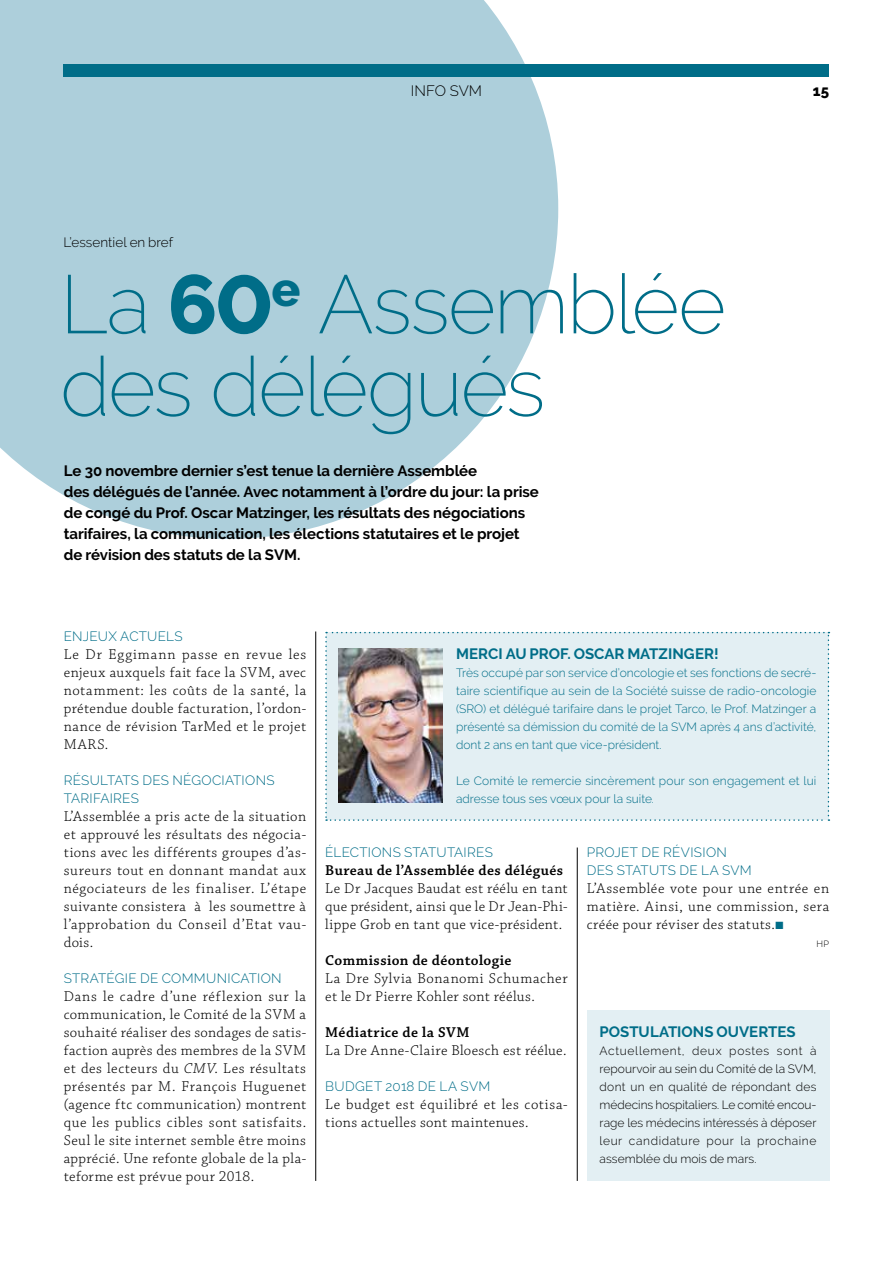
<style>
.page{position:relative;width:893px;height:1263px;background:#fff}
.page>*{position:absolute;margin:0;border:0;box-sizing:border-box;transform-origin:0 0}
.t1{font:200 82.5px/82.5px "Raleway";letter-spacing:-.025em;color:#006d88}
.t2{font:300 15px/18px "Chaparral Pro";letter-spacing:.03em;color:#000;text-align:justify}
.t3{font:700 15px/21px "Raleway";letter-spacing:-.005em;color:#000}
.t4{font:600 15px "Chaparral Pro";letter-spacing:.025em;color:#000}
.t5{font:700 15px "Raleway";color:#006d88}
.t6{font:300 15px "Raleway";color:#000}
.t7{font:800 15px "Raleway";color:#000}
.t8{font:300 13.5px/18px "Raleway";letter-spacing:.02em;color:#006d88}
.t9{font:300 13.5px "Raleway";letter-spacing:.005em;color:#000}
.t10{font:300 12px/18px "Raleway";letter-spacing:.005em;color:#006d88;text-align:justify}
.t11{font:300 12px/18px "Raleway";letter-spacing:.04em;color:#000;text-align:justify}
.t12{font:300 9px "Raleway";color:#000}
.s1{font-weight:800}
.s2{font-style:italic}
.s3{color:#006d88}
</style>
<div class="page">
<svg style="left:0;top:0;width:558px;height:539px;background:#b6d4df"></svg>
<div style="left:64px;top:64px;width:765px;height:13px;background:#006d88"></div>
<hr style="left:577px;top:847px;width:1px;height:334px;background:#000">
<hr style="left:315px;top:631px;width:1px;height:550px;background:#000">
<div style="left:325px;top:632px;width:504px;height:189px;background:#e3eff3"></div>
<img style="left:338px;top:649px;width:104px;height:154px">
<div style="left:587px;top:1010px;width:242px;height:171px;background:#e3eff3"></div>
<p class="t6" style="left:411px;top:82px;width:73px">INFO SVM</p>
<p class="t7" style="left:813px;top:82px;width:18px">15</p>
<p class="t9" style="left:64px;top:234px;width:111px">L’essentiel en bref</p>
<h1 class="t1" style="left:60px;top:263px;width:667px">La <span class="s1">60</span><sup>e</sup> Assemblée des délégués</h1>
<p class="t3" style="left:64px;top:460px;width:477px">Le 30 novembre dernier s’est tenue la dernière Assemblée<br>des délégués de l’année. Avec notamment à l’ordre du jour: la prise de congé du Prof. Oscar Matzinger, les résultats des négociations tarifaires, la communication, les élections statutaires et le projet de révision des statuts de la SVM.</p>
<p class="t8" style="left:64px;top:627px;width:120px">ENJEUX ACTUELS</p>
<p class="t2" style="left:64px;top:646px;width:244px">Le Dr Eggimann passe en revue les enjeux auxquels fait face la SVM, avec notamment: les coûts de la santé, la prétendue double facturation, l’ordon&shy;nance de révision TarMed et le projet MARS.</p>
<p class="t8" style="left:64px;top:771px;width:212px">RÉSULTATS DES NÉGOCIATIONS<br>TARIFAIRES</p>
<p class="t2" style="left:64px;top:808px;width:244px">L’Assemblée a pris acte de la situation et approuvé les résultats des négocia&shy;tions avec les différents groupes d’as&shy;sureurs tout en donnant mandat aux négociateurs de les finaliser. L’étape suivante consistera à les soumettre à l’approbation du Conseil d’Etat vau&shy;dois.</p>
<p class="t8" style="left:64px;top:969px;width:219px">STRATÉGIE DE COMMUNICATION</p>
<p class="t2" style="left:64px;top:988px;width:244px">Dans le cadre d’une réflexion sur la communication, le Comité de la SVM a souhaité réaliser des sondages de satis&shy;faction auprès des membres de la SVM et des lecteurs du <span class="s2">CMV</span>. Les résultats présentés par M. François Huguenet (agence ftc communication) montrent que les publics cibles sont satisfaits.<br>Seul le site internet semble être moins apprécié. Une refonte globale de la pla&shy;teforme est prévue pour 2018.</p>
<p class="t5" style="left:456px;top:646px;width:264px">MERCI AU PROF. OSCAR MATZINGER!</p>
<p class="t10" style="left:456px;top:663px;width:362px">Très occupé par son service d’oncologie et ses fonctions de secré&shy;taire scientifique au sein de la Société suisse de radio-oncologie (SRO) et délégué tarifaire dans le projet Tarco, le Prof. Matzinger a présenté sa démission du comité de la SVM après 4 ans d’activité, dont 2 ans en tant que vice-président.</p>
<p class="t10" style="left:456px;top:771px;width:362px">Le Comité le remercie sincèrement pour son engagement et lui adresse tous ses vœux pour la suite.</p>
<p class="t8" style="left:325px;top:843px;width:169px">ÉLECTIONS STATUTAIRES</p>
<p class="t4" style="left:325px;top:861px;width:239px">Bureau de l’Assemblée des délégués</p>
<p class="t2" style="left:325px;top:880px;width:244px">Le Dr Jacques Baudat est réélu en tant que président, ainsi que le Dr Jean-Phi&shy;lippe Grob en tant que vice-président.</p>
<p class="t4" style="left:325px;top:951px;width:188px">Commission de déontologie</p>
<p class="t2" style="left:325px;top:970px;width:244px">La Dre Sylvia Bonanomi Schumacher et le Dr Pierre Kohler sont réélus.</p>
<p class="t4" style="left:325px;top:1023px;width:146px">Médiatrice de la SVM</p>
<p class="t2" style="left:325px;top:1042px;width:243px">La Dre Anne-Claire Bloesch est réélue.</p>
<p class="t8" style="left:325px;top:1077px;width:166px">BUDGET 2018 DE LA SVM</p>
<p class="t2" style="left:325px;top:1096px;width:244px">Le budget est équilibré et les cotisa&shy;tions actuelles sont maintenues.</p>
<p class="t8" style="left:587px;top:843px;width:166px">PROJET DE RÉVISION<br>DES STATUTS DE LA SVM</p>
<p class="t2" style="left:587px;top:880px;width:244px">L’Assemblée vote pour une entrée en matière. Ainsi, une commission, sera créée pour réviser des statuts.<span class="s3">■</span></p>
<p class="t12" style="left:817px;top:938px;width:14px">HP</p>
<p class="t5" style="left:600px;top:1023px;width:198px">POSTULATIONS OUVERTES</p>
<p class="t11" style="left:600px;top:1041px;width:218px">Actuellement, deux postes sont à repourvoir au sein du Comité de la SVM, dont un en qualité de répondant des médecins hospitaliers. Le comité encou&shy;rage les médecins intéressés à déposer leur candidature pour la prochaine assemblée du mois de mars.</p>
</div>
